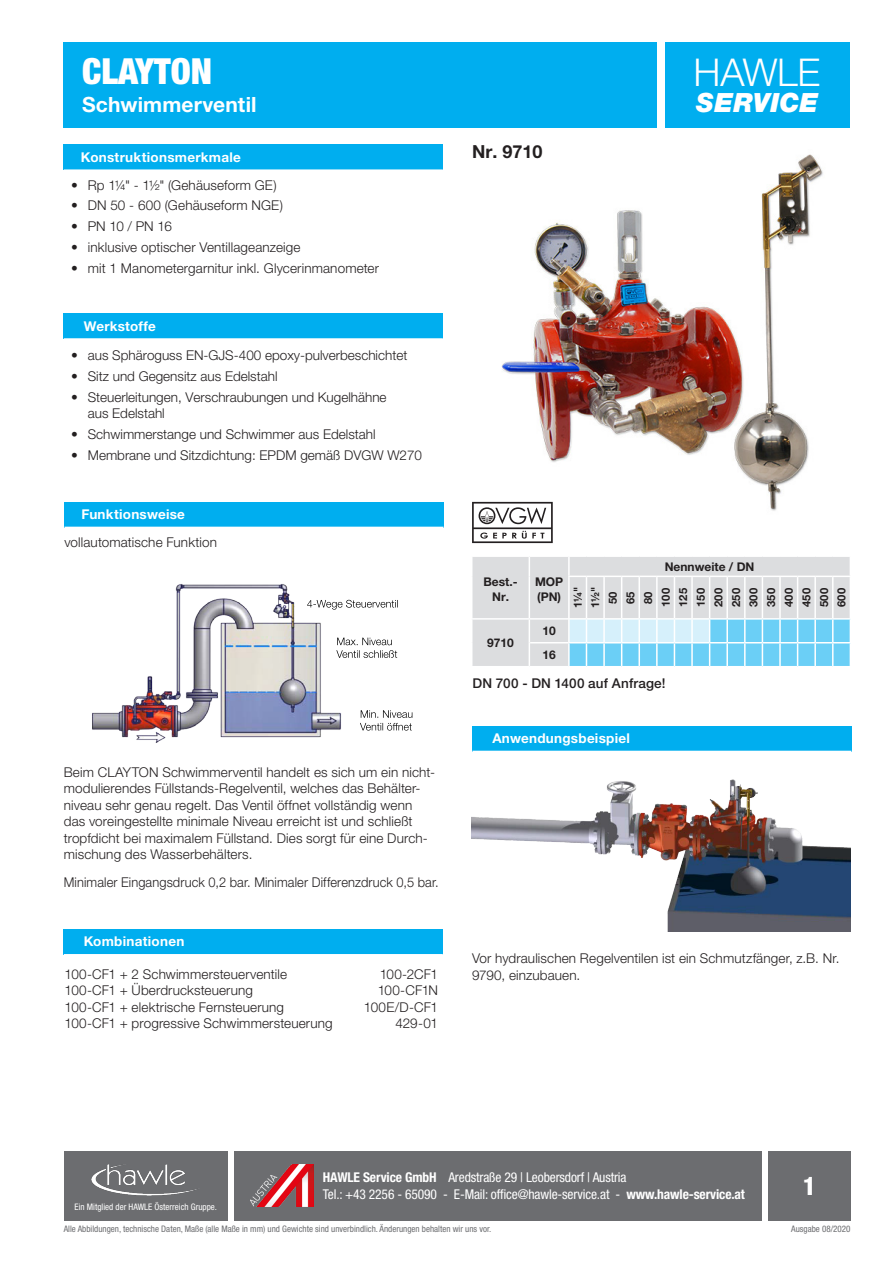
<style>
.page{position:relative;width:893px;height:1263px;background:#fff}
.page>*{position:absolute;margin:0;border:0;box-sizing:border-box;transform-origin:0 0}
.t1{font:300 38.4px "Helvetica Neue LT Pro";letter-spacing:-.005em;color:#fff}
.t2{font:900 condensed 36px "Helvetica Neue LT Pro";color:#fff}
.t3{font:italic 900 26.55px "Helvetica Neue LT Pro";letter-spacing:.005em;color:#fff}
.t4{font:800 condensed 25.5px "Helvetica Neue LT Pro";color:#fff}
.t5{font:700 21px "Helvetica Neue LT Pro";letter-spacing:.005em;color:#fff}
.t6{font:700 18px "Helvetica Neue LT Pro";color:#231f20}
.t7{font:300 13.5px/16.5px "Helvetica Neue LT Pro";letter-spacing:.01em;color:#231f20}
.t8{font:condensed 13.5px/16.2px "Helvetica Neue LT Pro";letter-spacing:-.01em;color:#fff}
.t9{font:700 13.5px "Helvetica Neue LT Pro";letter-spacing:.02em;color:#fff}
.t10{font:300 13.5px "Helvetica Neue LT Pro";letter-spacing:.01em;color:#231f20;scale:.95 1}
.t11{font:500 13.5px "Helvetica Neue LT Pro";letter-spacing:.015em;color:#231f20}
.t12{font:700 12px/14.4px "Helvetica Neue LT Pro";color:#231f20;text-align:center}
.t13{font:700 11.25px "Helvetica Neue LT Pro";color:#231f20}
.t14{font:condensed 9px "Helvetica Neue LT Pro";color:#6c6d70}
.t15{font:condensed 9px "Helvetica Neue LT Pro";color:#fff}
.s1{font-weight:700}
</style>
<div class="page">
<div style="left:64px;top:1151px;width:163px;height:69px;background:#6c6d70"></div>
<div style="left:768px;top:1151px;width:82px;height:69px;background:#6c6d70"></div>
<div style="left:64px;top:43px;width:593px;height:85px;background:#00aeef"></div>
<div style="left:665px;top:43px;width:185px;height:85px;background:#00aeef"></div>
<img style="left:91px;top:1164px;width:106px;height:32px">
<div style="left:234px;top:1151px;width:528px;height:69px;background:#6c6d70"></div>
<img style="left:250px;top:1164px;width:64px;height:42px">
<img style="left:478px;top:154px;width:345px;height:357px">
<svg style="left:472px;top:502px;width:81px;height:41px"></svg>
<div style="left:64px;top:145px;width:379px;height:25px;background:#00aeef"></div>
<hr style="left:64px;top:169px;width:379px;height:2px;background:#fff">
<div style="left:64px;top:313px;width:379px;height:26px;background:#00aeef"></div>
<hr style="left:64px;top:338px;width:379px;height:2px;background:#fff">
<div style="left:64px;top:929px;width:379px;height:26px;background:#00aeef"></div>
<hr style="left:64px;top:954px;width:379px;height:1px;background:#fff">
<svg style="left:472px;top:557px;width:379px;height:110px;background:#c7dee8"></svg>
<div style="left:472px;top:726px;width:379px;height:25px;background:#00aeef"></div>
<img style="left:471px;top:779px;width:379px;height:152px">
<div style="left:64px;top:502px;width:380px;height:25px;background:#00aeef"></div>
<img style="left:92px;top:584px;width:321px;height:159px">
<p class="t2" style="left:82px;top:49px;width:132px">CLAYTON</p>
<p class="t5" style="left:82px;top:91px;width:176px">Schwimmerventil</p>
<p class="t9" style="left:81px;top:149px;width:162px">Konstruktionsmerkmale</p>
<p class="t7" style="left:71px;top:176px;width:207px">• Rp 1¼" - 1½" (Gehäuseform GE)</p>
<p class="t7" style="left:71px;top:197px;width:213px">• DN 50 - 600 (Gehäuseform NGE)</p>
<p class="t7" style="left:71px;top:218px;width:102px">• PN 10 / PN 16</p>
<p class="t7" style="left:71px;top:238px;width:231px">• inklusive optischer Ventillageanzeige</p>
<p class="t7" style="left:71px;top:259px;width:309px">• mit 1 Manometergarnitur inkl. Glycerinmanometer</p>
<p class="t9" style="left:84px;top:318px;width:74px">Werkstoffe</p>
<p class="t7" style="left:71px;top:347px;width:338px">• aus Sphäroguss EN-GJS-400 epoxy-pulverbeschichtet</p>
<p class="t7" style="left:71px;top:368px;width:208px">• Sitz und Gegensitz aus Edelstahl</p>
<p class="t7" style="left:88px;top:389px;width:300px;text-indent:-16px">• Steuerleitungen, Verschraubungen und Kugelhähne aus Edelstahl</p>
<p class="t7" style="left:71px;top:425px;width:306px">• Schwimmerstange und Schwimmer aus Edelstahl</p>
<p class="t7" style="left:71px;top:446px;width:352px">• Membrane und Sitzdichtung: EPDM gemäß DVGW W270</p>
<p class="t9" style="left:81px;top:506px;width:105px">Funktionsweise</p>
<p class="t7" style="left:64px;top:533px;width:154px">vollautomatische Funktion</p>
<p class="t7" style="left:64px;top:763px;width:373px">Beim CLAYTON Schwimmerventil handelt es sich um ein nicht&shy;modulierendes Füllstands-Regelventil, welches das Behälter&shy;niveau sehr genau regelt. Das Ventil öffnet vollständig wenn das voreingestellte minimale Niveau erreicht ist und schließt tropfdicht bei maximalem Füllstand. Dies sorgt für eine Durch&shy;mischung des Wasserbehälters.</p>
<p class="t10" style="left:64px;top:874px;width:396px">Minimaler Eingangsdruck 0,2 bar. Minimaler Differenzdruck 0,5 bar.</p>
<p class="t9" style="left:84px;top:933px;width:102px">Kombinationen</p>
<p class="t7" style="left:64px;top:965px;width:224px">100-CF1 + 2 Schwimmersteuerventile</p>
<p class="t7" style="left:380px;top:965px;width:60px">100-2CF1</p>
<p class="t7" style="left:64px;top:982px;width:190px">100-CF1 + Überdrucksteuerung</p>
<p class="t7" style="left:378px;top:982px;width:62px">100-CF1N</p>
<p class="t7" style="left:64px;top:998px;width:221px">100-CF1 + elektrische Fernsteuerung</p>
<p class="t7" style="left:364px;top:998px;width:76px">100E/D-CF1</p>
<p class="t7" style="left:64px;top:1015px;width:270px">100-CF1 + progressive Schwimmersteuerung</p>
<p class="t7" style="left:396px;top:1015px;width:44px">429-01</p>
<p class="t6" style="left:472px;top:140px;width:72px">Nr. 9710</p>
<h1 class="t1" style="left:693px;top:49px;width:128px">HAWLE</h1>
<h3 class="t3" style="left:696px;top:86px;width:123px">SERVICE</h3>
<p class="t12" style="left:483px;top:575px;width:36px">Best.-<br>Nr.</p>
<p class="t12" style="left:535px;top:575px;width:30px;text-align:left">MOP (PN)</p>
<p class="t12" style="left:487px;top:635px;width:28px">9710</p>
<p class="t12" style="left:542px;top:623px;width:15px">10</p>
<p class="t12" style="left:542px;top:647px;width:15px">16</p>
<p class="t12" style="left:665px;top:559px;width:91px">Nennweite / DN</p>
<p class="t13" style="left:571px;top:608px;width:23px;rotate:-90deg">1¼"</p>
<p class="t13" style="left:588px;top:608px;width:23px;rotate:-90deg">1½"</p>
<p class="t13" style="left:606px;top:604px;width:14px;rotate:-90deg">50</p>
<p class="t13" style="left:623px;top:604px;width:14px;rotate:-90deg">65</p>
<p class="t13" style="left:641px;top:604px;width:14px;rotate:-90deg">80</p>
<p class="t13" style="left:659px;top:607px;width:20px;rotate:-90deg">100</p>
<p class="t13" style="left:676px;top:607px;width:20px;rotate:-90deg">125</p>
<p class="t13" style="left:694px;top:607px;width:20px;rotate:-90deg">150</p>
<p class="t13" style="left:711px;top:607px;width:20px;rotate:-90deg">200</p>
<p class="t13" style="left:729px;top:607px;width:20px;rotate:-90deg">250</p>
<p class="t13" style="left:747px;top:607px;width:20px;rotate:-90deg">300</p>
<p class="t13" style="left:764px;top:607px;width:20px;rotate:-90deg">350</p>
<p class="t13" style="left:782px;top:607px;width:20px;rotate:-90deg">400</p>
<p class="t13" style="left:799px;top:607px;width:20px;rotate:-90deg">450</p>
<p class="t13" style="left:817px;top:607px;width:20px;rotate:-90deg">500</p>
<p class="t13" style="left:835px;top:607px;width:20px;rotate:-90deg">600</p>
<p class="t11" style="left:472px;top:675px;width:195px">DN 700 - DN 1400 auf Anfrage!</p>
<p class="t9" style="left:492px;top:730px;width:139px">Anwendungsbeispiel</p>
<p class="t7" style="left:472px;top:950px;width:369px">Vor hydraulischen Regelventilen ist ein Schmutzfänger, z.B. Nr.<br>9790, einzubauen.</p>
<p class="t15" style="left:75px;top:1201px;width:144px">Ein Mitglied der HAWLE Österreich Gruppe.</p>
<p class="t8" style="left:323px;top:1169px;width:424px"><span class="s1">HAWLE Service GmbH</span> Aredstraße 29 | Leobersdorf | Austria<br>Tel.: +43 2256 - 65090 - E-Mail: office@hawle-service.at - <span class="s1">www.hawle-service.at</span></p>
<p class="t4" style="left:803px;top:1170px;width:15px">1</p>
<p class="t14" style="left:64px;top:1224px;width:429px">Alle Abbildungen, technische Daten, Maße (alle Maße in mm) und Gewichte sind unverbindlich. Änderungen behalten wir uns vor.</p>
<p class="t14" style="left:791px;top:1224px;width:61px">Ausgabe 08/2020</p>
</div>
